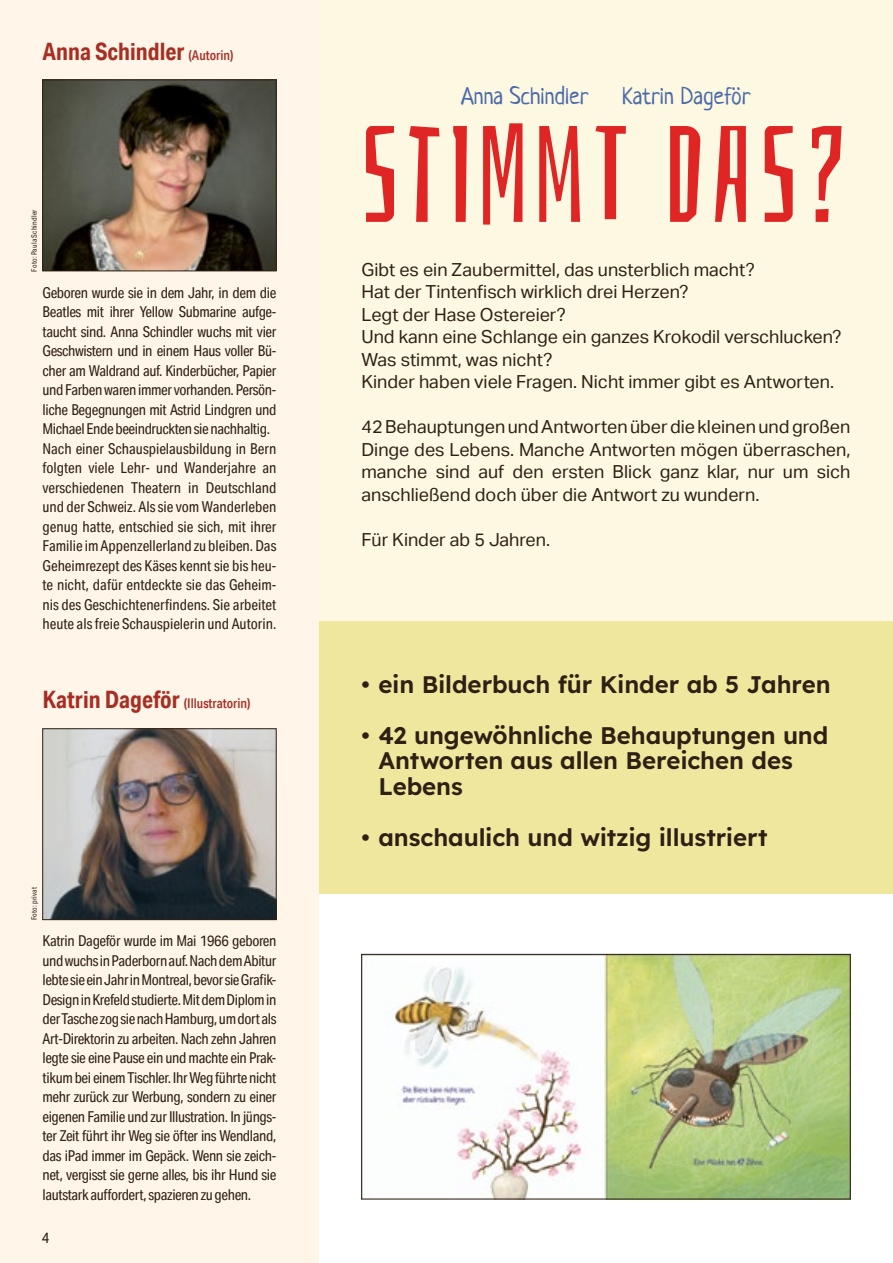
<style>
.page{position:relative;width:893px;height:1263px;background:#fff}
.page>*{position:absolute;margin:0;border:0;box-sizing:border-box;transform-origin:0 0}
.t1{font:135px "Bahianita";letter-spacing:.06em;color:#df2625}
.t2{font:600 24px/25.5px "Lexend";letter-spacing:-.005em;color:#2e2014}
.t3{font:24px "Neucha";color:#4b69a9}
.t4{font:700 24px "Aktiv Grotesk Cd";color:#a72e23}
.t5{font:18px/22.5px "Aktiv Grotesk";color:#2e2014}
.t6{font:15px/19.5px "Aktiv Grotesk Cd";letter-spacing:-.01em;color:#2e2014}
.t7{font:500 13.5px "Aktiv Grotesk Cd";color:#a72e23}
.t8{font:7.5px "Aktiv Grotesk Cd";letter-spacing:.025em;color:#2e2014}
.s1{font-weight:500;font-size:13.5px}
.s2{font-weight:700;font-size:24px}
</style>
<div class="page">
<div style="left:319px;top:0;width:574px;height:893px;background:#fcf8e2"></div>
<div style="left:319px;top:621px;width:574px;height:272px;background:#f0e79f"></div>
<div style="left:0;top:0;width:319px;height:1263px;background:#fff5e9"></div>
<img style="left:387px;top:956px;width:461px;height:241px">
<div style="left:361px;top:954px;width:489px;height:245px;border:1px solid #2e2014"></div>
<img style="left:45px;top:730px;width:229px;height:188px">
<div style="left:43px;top:728px;width:233px;height:192px;border:1px solid #2e2014"></div>
<img style="left:45px;top:82px;width:229px;height:187px">
<div style="left:43px;top:80px;width:233px;height:191px;border:1px solid #2e2014"></div>
<h2 class="t4" style="left:43px;top:36px;width:193px">Anna Schindler <span class="s1">(Autorin)</span></h2>
<p class="t8" style="left:30px;top:272px;width:64px;rotate:-90deg">Foto: Paula Schindler</p>
<p class="t6" style="left:43px;top:282px;width:235px">Geboren wurde sie in dem Jahr, in dem die Beatles mit ihrer Yellow Submarine aufge&shy;taucht sind. Anna Schindler wuchs mit vier Geschwistern und in einem Haus voller Bü&shy;cher am Waldrand auf. Kinderbücher, Papier und Farben waren immer vorhanden. Persön&shy;liche Begegnungen mit Astrid Lindgren und Michael Ende beeindruckten sie nachhaltig.<br>Nach einer Schauspielausbildung in Bern folgten viele Lehr- und Wanderjahre an verschiedenen Theatern in Deutschland und der Schweiz. Als sie vom Wanderleben genug hatte, entschied sie sich, mit ihrer Familie im Appenzellerland zu bleiben. Das Geheimrezept des Käses kennt sie bis heu&shy;te nicht, dafür entdeckte sie das Geheim&shy;nis des Geschichtenerfindens. Sie arbeitet heute als freie Schauspielerin und Autorin.</p>
<p class="t7" style="left:43px;top:695px;width:210px"><span class="s2">Katrin Dageför</span> (Illustratorin)</p>
<p class="t8" style="left:30px;top:920px;width:35px;rotate:-90deg">Foto: privat</p>
<p class="t6" style="left:43px;top:931px;width:235px;text-align:justify">Katrin Dageför wurde im Mai 1966 geboren und wuchs in Paderborn auf. Nach dem Abitur lebte sie ein Jahr in Montreal, bevor sie Grafik-Design in Krefeld studierte. Mit dem Diplom in der Tasche zog sie nach Hamburg, um dort als Art-Direktorin zu arbeiten. Nach zehn Jahren legte sie eine Pause ein und machte ein Prak&shy;tikum bei einem Tischler. Ihr Weg führte nicht mehr zurück zur Werbung, sondern zu einer eigenen Familie und zur Illustration. In jüngs&shy;ter Zeit führt ihr Weg sie öfter ins Wendland, das iPad immer im Gepäck. Wenn sie zeich&shy;net, vergisst sie gerne alles, bis ihr Hund sie lautstark auffordert, spazieren zu gehen.</p>
<p class="t6" style="left:42px;top:1227px;width:9px">4</p>
<h2 class="t3" style="left:461px;top:81px;width:129px">Anna Schindler</h2>
<h2 class="t3" style="left:622px;top:81px;width:130px">Katrin Dageför</h2>
<h1 class="t1" style="left:362px;top:86px;width:490px">STIMMT DA S?</h1>
<p class="t5" style="left:361px;top:258px;width:482px">Gibt es ein Zaubermittel, das unsterblich macht?<br>Hat der Tintenfisch wirklich drei Herzen?<br>Legt der Hase Ostereier?<br>Und kann eine Schlange ein ganzes Krokodil verschlucken?<br>Was stimmt, was nicht?<br>Kinder haben viele Fragen. Nicht immer gibt es Antworten.</p>
<p class="t5" style="left:361px;top:416px;width:491px;text-align:justify">42 Behauptungen und Antworten über die kleinen und großen Dinge des Lebens. Manche Antworten mögen überraschen, manche sind auf den ersten Blick ganz klar, nur um sich anschließend doch über die Antwort zu wundern.</p>
<p class="t5" style="left:361px;top:528px;width:190px">Für Kinder ab 5 Jahren.</p>
<h2 class="t2" style="left:361px;top:670px;width:471px">• ein Bilderbuch für Kinder ab 5 Jahren</h2>
<h2 class="t2" style="left:378px;top:721px;width:451px;text-indent:-17px">• 42 ungewöhnliche Behauptungen und<br>Antworten aus allen Bereichen des<br>Lebens</h2>
<h2 class="t2" style="left:361px;top:823px;width:408px">• anschaulich und witzig illustriert</h2>
</div>
